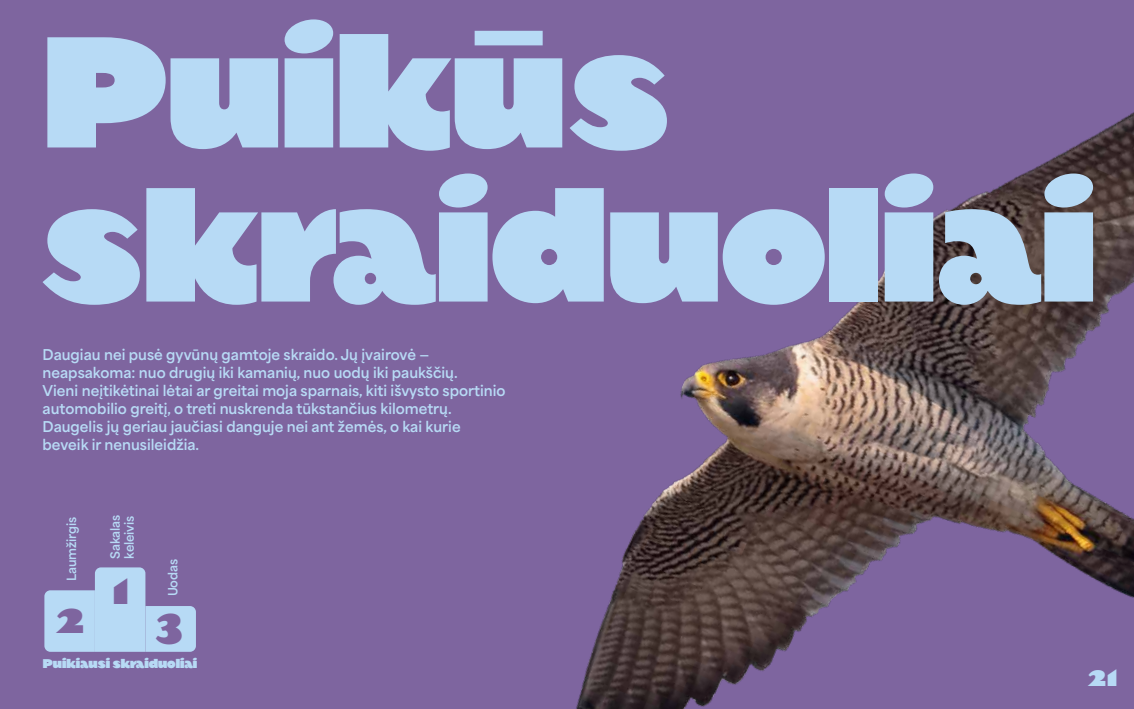
<style>
.page{position:relative;width:1134px;height:709px;background:#7e659f}
.page>*{position:absolute;margin:0;border:0;box-sizing:border-box;transform-origin:0 0}
.t1{font:900 162px/154px "Magiel";color:#b7daf5}
.t2{font:900 43px "Magiel";color:#7e659f}
.t3{font:900 28px "Magiel";color:#b7daf5}
.t4{font:700 14px/18px "Area Normal";color:#b7daf5}
.t5{font:900 13px "Magiel";color:#b7daf5}
.t6{font:700 12px/14px "Area Normal";letter-spacing:-.01em;color:#b7daf5}
</style>
<div class="page">
<img style="left:576px;top:112px;width:558px;height:597px">
<svg style="left:44px;top:567px;width:152px;height:85px"></svg>
<h1 class="t1" style="left:43px;top:17px;width:1055px">Puikūs skraiduoliai</h1>
<p class="t4" style="left:43px;top:344px;width:464px">Daugiau nei pusė gyvūnų gamtoje skraido. Jų įvairovė — neapsakoma: nuo drugių iki kamanių, nuo uodų iki paukščių.<br>Vieni neįtikėtinai lėtai ar greitai moja sparnais, kiti išvysto sportinio automobilio greitį, o treti nuskrenda tūkstančius kilometrų.<br>Daugelis jų geriau jaučiasi danguje nei ant žemės, o kai kurie beveik ir nenusileidžia.</p>
<p class="t6" style="left:63px;top:581px;width:66px;rotate:-90deg">Laumžirgis</p>
<p class="t6" style="left:107px;top:559px;width:45px;rotate:-90deg">Sakalas keleivis</p>
<h2 class="t2" style="left:111px;top:561px;width:20px">1</h2>
<p class="t6" style="left:164px;top:596px;width:39px;rotate:-90deg">Uodas</p>
<h2 class="t2" style="left:56px;top:590px;width:29px">2</h2>
<h2 class="t2" style="left:155px;top:594px;width:29px">3</h2>
<p class="t5" style="left:43px;top:655px;width:156px">Puikiausi skraiduoliai</p>
<h3 class="t3" style="left:1088px;top:658px;width:31px">21</h3>
</div>
